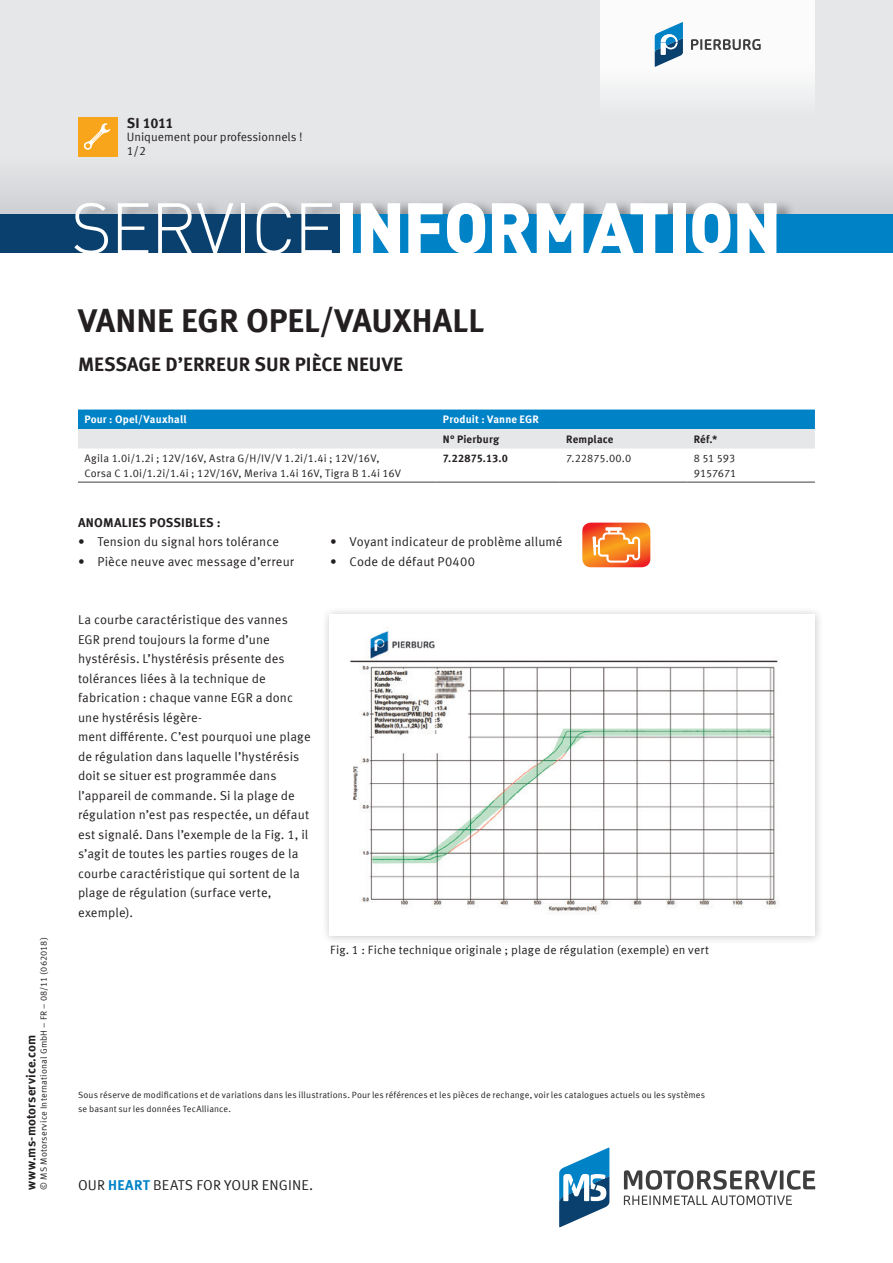
<style>
.page{position:relative;width:893px;height:1263px;background:#fff}
.page>*{position:absolute;margin:0;border:0;box-sizing:border-box;transform-origin:0 0}
.t1{font:900 70.5px "DIN Pro";letter-spacing:-.025em;color:#fff}
.t2{font:700 33px "Meta Offc Pro";letter-spacing:-.005em;color:#231f20}
.t3{font:700 19.5px "Meta Offc Pro";color:#231f20}
.t4{font:14.25px "Meta Offc Pro Norm";letter-spacing:.01em;color:#231f20}
.t5{font:700 14.25px "Meta Offc Pro";letter-spacing:-.025em;color:#231f20}
.t6{font:12.75px/19.5px "Meta Offc Pro Norm";letter-spacing:.01em;color:#231f20}
.t7{font:700 12.75px "Meta Offc Pro";letter-spacing:.015em;color:#231f20}
.t8{font:12px "Meta Offc Pro Norm";letter-spacing:.01em;color:#231f20}
.t9{font:10.8px/14.7px "Meta Offc Pro Norm";letter-spacing:.015em;color:#231f20}
.t10{font:700 10.8px "Meta Offc Pro";letter-spacing:.01em;color:#231f20}
.t11{font:700 10.8px "Meta Offc Pro";letter-spacing:.015em;color:#fff}
.t12{font:10.8px/14.7px "Meta Offc Pro Norm";letter-spacing:-.015em;color:#231f20}
.t13{font:9px/13.5px "Meta Offc Pro Norm";letter-spacing:.015em;color:#231f20}
.s1{font-weight:300}
.s2{font-family:"Meta Offc Pro";font-weight:700;color:#0082c7}
</style>
<div class="page">
<div style="left:0;top:0;width:893px;height:224px;background:#e6e7e9"></div>
<div style="left:0;top:156px;width:893px;height:58px;background:#dcdee0"></div>
<div style="left:77px;top:198px;width:719px;height:16px;background:#231f20;opacity:.4"></div>
<div style="left:0;top:214px;width:893px;height:39px;background:#09406e"></div>
<div style="left:347px;top:214px;width:546px;height:39px;background:#0082c7"></div>
<div style="left:78px;top:117px;width:39px;height:39px;background:#f9a51b"></div>
<svg style="left:83px;top:123px;width:27px;height:27px"></svg>
<div style="left:600px;top:0;width:215px;height:117px;background:linear-gradient(to bottom,#fff,#edeeef)"></div>
<svg style="left:691px;top:39px;width:70px;height:11px"></svg>
<svg style="left:655px;top:22px;width:28px;height:45px"></svg>
<svg style="left:559px;top:1147px;width:50px;height:80px"></svg>
<svg style="left:624px;top:1170px;width:191px;height:35px"></svg>
<div style="left:321px;top:606px;width:502px;height:338px;background:#231f20;opacity:.25"></div>
<div style="left:330px;top:614px;width:485px;height:322px;background:#fff"></div>
<img style="left:350px;top:631px;width:429px;height:282px">
<svg style="left:78px;top:410px;width:737px;height:38px;background:#72b4d7"></svg>
<hr style="left:78px;top:482px;width:358px;height:1px;background:#3e3e3f">
<hr style="left:436px;top:482px;width:124px;height:1px;background:#3e3e3f">
<hr style="left:560px;top:482px;width:127px;height:1px;background:#3e3e3f">
<hr style="left:687px;top:482px;width:128px;height:1px;background:#3e3e3f">
<svg style="left:582px;top:523px;width:68px;height:44px;background:#f58842"></svg>
<p class="t13" style="left:36px;top:1189px;width:254px;rotate:-90deg">© MS Motorservice International GmbH – FR – 08/11 (062018)</p>
<p class="t7" style="left:21px;top:1189px;width:156px;rotate:-90deg">www.ms-motorservice.com</p>
<p class="t5" style="left:127px;top:112px;width:48px">SI 1011</p>
<p class="t8" style="left:127px;top:128px;width:177px">Uniquement pour professionnels !</p>
<p class="t8" style="left:127px;top:142px;width:21px">1/2</p>
<h1 class="t1" style="left:71px;top:172px;width:712px"><span class="s1">SERVICE</span>INFORMATION</h1>
<h2 class="t2" style="left:78px;top:294px;width:408px">VANNE EGR OPEL/VAUXHALL</h2>
<h3 class="t3" style="left:78px;top:348px;width:327px">MESSAGE D’ERREUR SUR PIÈCE NEUVE</h3>
<p class="t11" style="left:84px;top:411px;width:104px">Pour : Opel/Vauxhall</p>
<p class="t11" style="left:443px;top:411px;width:98px">Produit : Vanne EGR</p>
<p class="t10" style="left:443px;top:430px;width:58px">N° Pierburg</p>
<p class="t10" style="left:566px;top:430px;width:49px">Remplace</p>
<p class="t10" style="left:694px;top:430px;width:25px">Réf.*</p>
<p class="t9" style="left:84px;top:450px;width:318px">Agila 1.0i/1.2i ; 12V/16V, Astra G/H/IV/V 1.2i/1.4i ; 12V/16V,<br>Corsa C 1.0i/1.2i/1.4i ; 12V/16V, Meriva 1.4i 16V, Tigra B 1.4i 16V</p>
<p class="t10" style="left:443px;top:450px;width:67px">7.22875.13.0</p>
<p class="t9" style="left:566px;top:450px;width:67px">7.22875.00.0</p>
<p class="t12" style="left:694px;top:450px;width:44px">8 51 593<br>9157671</p>
<p class="t7" style="left:78px;top:512px;width:144px">ANOMALIES POSSIBLES :</p>
<p class="t6" style="left:78px;top:531px;width:202px">• Tension du signal hors tolérance</p>
<p class="t6" style="left:78px;top:551px;width:218px">• Pièce neuve avec message d’erreur</p>
<p class="t6" style="left:330px;top:531px;width:234px">• Voyant indicateur de problème allumé</p>
<p class="t6" style="left:330px;top:551px;width:146px">• Code de défaut P0400</p>
<p class="t6" style="left:78px;top:609px;width:234px">La courbe caractéristique des vannes EGR prend toujours la forme d’une hystérésis. L’hystérésis présente des tolérances liées à la technique de fabrication : chaque vanne EGR a donc une hystérésis légère-<br>ment différente. C’est pourquoi une plage de régulation dans laquelle l’hystérésis doit se situer est programmée dans l’appareil de commande. Si la plage de régulation n’est pas respectée, un défaut est signalé. Dans l’exemple de la Fig. 1, il s’agit de toutes les parties rouges de la courbe caractéristique qui sortent de la plage de régulation (surface verte, exemple).</p>
<p class="t8" style="left:330px;top:941px;width:380px">Fig. 1 : Fiche technique originale ; plage de régulation (exemple) en vert</p>
<p class="t13" style="left:78px;top:1088px;width:629px">Sous réserve de modifications et de variations dans les illustrations. Pour les références et les pièces de rechange, voir les catalogues actuels ou les systèmes se basant sur les données TecAlliance.</p>
<p class="t4" style="left:78px;top:1174px;width:237px">OUR <span class="s2">HEART</span> BEATS FOR YOUR ENGINE.</p>
</div>
